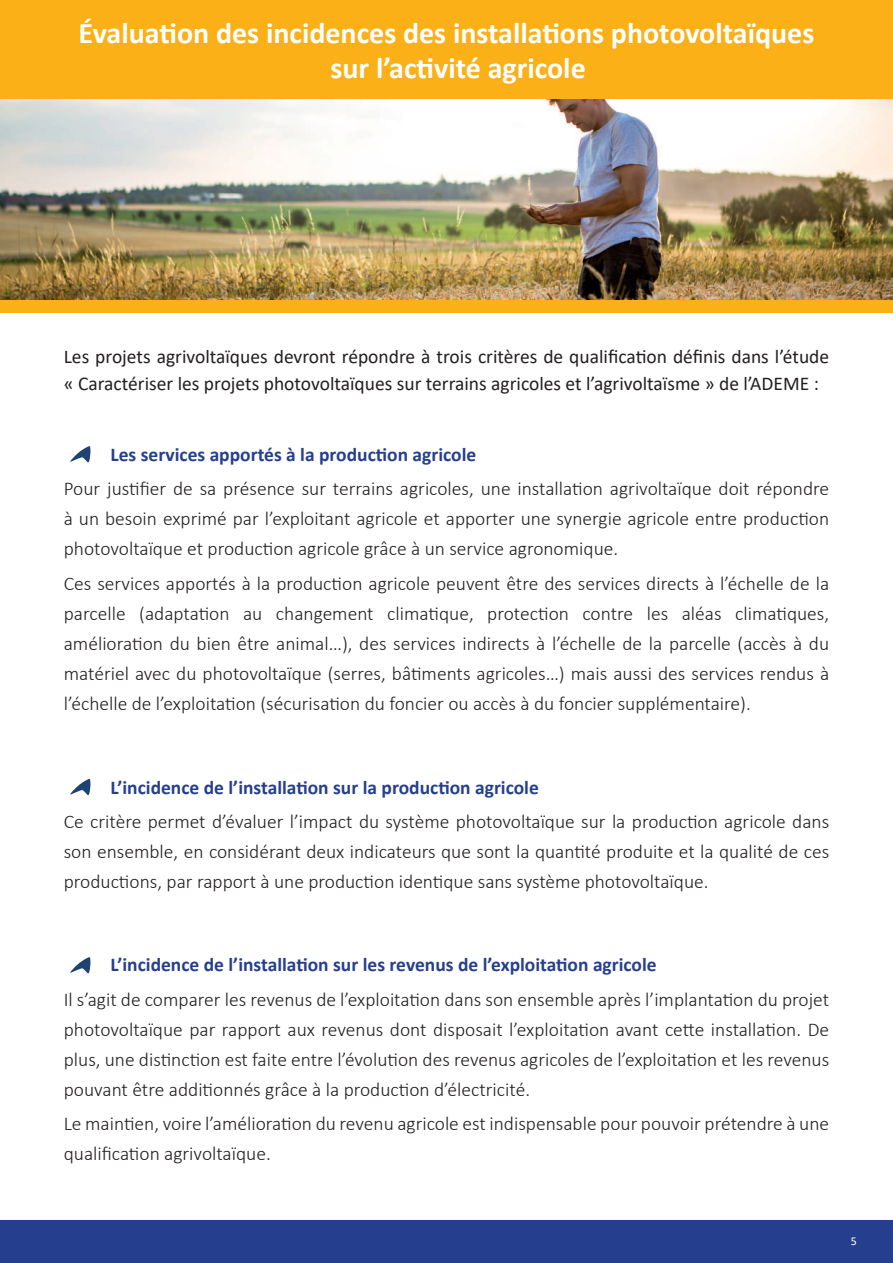
<style>
.page{position:relative;width:893px;height:1263px;background:#fff}
.page>*{position:absolute;margin:0;border:0;box-sizing:border-box;transform-origin:0 0}
.t1{font:700 30px/34.5px "Calibri";color:#fff}
.t2{font:300 19.5px/30px "Calibri";color:#231f20;text-align:justify}
.t3{font:19.5px/27px "Calibri";color:#231f20}
.t4{font:700 19.5px "Calibri";color:#253f8e}
.t5{font:12px "Calibri";color:#fff}
</style>
<div class="page">
<div style="left:0;top:1220px;width:893px;height:43px;background:#253f8e"></div>
<div style="left:0;top:0;width:893px;height:101px;background:#fbb017"></div>
<img style="left:0;top:100px;width:893px;height:200px">
<div style="left:0;top:300px;width:893px;height:13px;background:#fbb017"></div>
<svg style="left:70px;top:446px;width:21px;height:17px"></svg>
<svg style="left:70px;top:779px;width:21px;height:17px"></svg>
<svg style="left:70px;top:957px;width:21px;height:17px"></svg>
<h1 class="t1" style="left:330px;top:16px;width:485px;text-indent:-252px">Évaluation des incidences des installations photovoltaïques sur l’activité agricole</h1>
<p class="t3" style="left:64px;top:343px;width:767px">Les projets agrivoltaïques devront répondre à trois critères de qualification définis dans l’étude « Caractériser les projets photovoltaïques sur terrains agricoles et l’agrivoltaïsme » de l’ADEME :</p>
<p class="t4" style="left:111px;top:441px;width:367px">Les services apportés à la production agricole</p>
<p class="t2" style="left:64px;top:474px;width:767px">Pour justifier de sa présence sur terrains agricoles, une installation agrivoltaïque doit répondre à un besoin exprimé par l’exploitant agricole et apporter une synergie agricole entre production photovoltaïque et production agricole grâce à un service agronomique.</p>
<p class="t2" style="left:64px;top:568px;width:767px">Ces services apportés à la production agricole peuvent être des services directs à l’échelle de la parcelle (adaptation au changement climatique, protection contre les aléas climatiques, amélioration du bien être animal…), des services indirects à l’échelle de la parcelle (accès à du matériel avec du photovoltaïque (serres, bâtiments agricoles…) mais aussi des services rendus à l’échelle de l’exploitation (sécurisation du foncier ou accès à du foncier supplémentaire).</p>
<p class="t4" style="left:111px;top:774px;width:430px">L’incidence de l’installation sur la production agricole</p>
<p class="t2" style="left:64px;top:806px;width:767px">Ce critère permet d’évaluer l’impact du système photovoltaïque sur la production agricole dans son ensemble, en considérant deux indicateurs que sont la quantité produite et la qualité de ces productions, par rapport à une production identique sans système photovoltaïque.</p>
<p class="t4" style="left:111px;top:951px;width:548px">L’incidence de l’installation sur les revenus de l’exploitation agricole</p>
<p class="t2" style="left:64px;top:984px;width:767px">Il s’agit de comparer les revenus de l’exploitation dans son ensemble après l’implantation du projet photovoltaïque par rapport aux revenus dont disposait l’exploitation avant cette installation. De plus, une distinction est faite entre l’évolution des revenus agricoles de l’exploitation et les revenus pouvant être additionnés grâce à la production d’électricité.</p>
<p class="t2" style="left:64px;top:1108px;width:767px">Le maintien, voire l’amélioration du revenu agricole est indispensable pour pouvoir prétendre à une qualification agrivoltaïque.</p>
<p class="t5" style="left:851px;top:1232px;width:8px">5</p>
</div>
